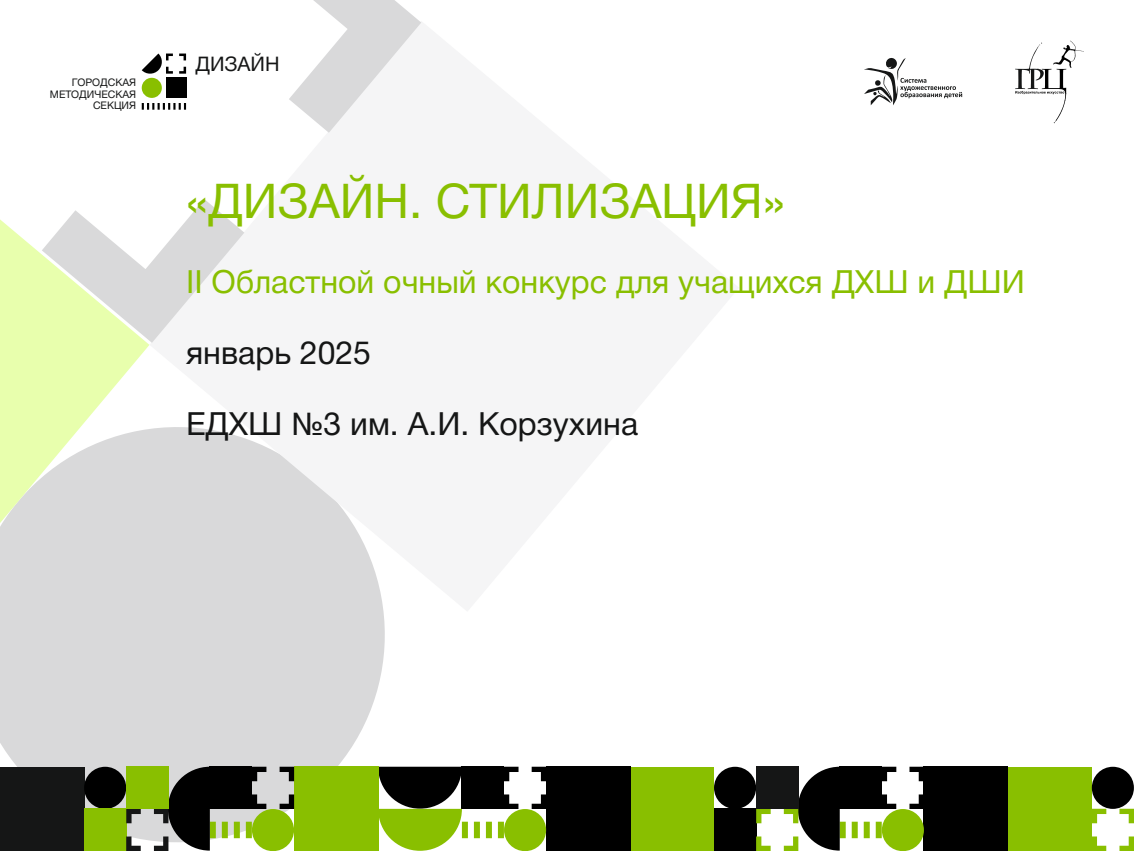
<style>
.page{position:relative;width:1134px;height:851px;background:#fff}
.page>*{position:absolute;margin:0;border:0;box-sizing:border-box;transform-origin:0 0}
.t1{font:48px "Helvetica Neue Cyr";color:#89bf00}
.t2{font:32px "Helvetica Neue Cyr";color:#89bf00}
.t3{font:32px "Helvetica Neue Cyr";color:#151616}
.t4{font:20.2px "Helvetica Neue Cyr";color:#151616}
.t5{font:10.4px/11.6px "Helvetica Neue Cyr";color:#151616;text-align:right}
</style>
<div class="page">
<div style="left:0;top:611px;width:385px;height:197px;background:#d9d9da"></div>
<svg style="left:149px;top:22px;width:273px;height:589px"></svg>
<svg style="left:141px;top:0;width:280px;height:343px;fill:#f5f5f6"></svg>
<svg style="left:0;top:78px;width:149px;height:590px"></svg>
<div style="left:1008px;top:766px;width:84px;height:84px;background:#89bf00"></div>
<div style="left:924px;top:766px;width:84px;height:84px;background:#000"></div>
<svg style="left:1092px;top:808px;width:42px;height:42px"></svg>
<div style="left:1092px;top:766px;width:42px;height:42px;background:#000;border-radius:50%"></div>
<div style="left:630px;top:766px;width:84px;height:84px;background:#89bf00"></div>
<div style="left:546px;top:766px;width:84px;height:84px;background:#000"></div>
<div style="left:714px;top:766px;width:42px;height:42px;background:#000;border-radius:50%"></div>
<svg style="left:378px;top:766px;width:168px;height:84px"></svg>
<div style="left:714px;top:808px;width:42px;height:42px;background:#000"></div>
<svg style="left:756px;top:766px;width:168px;height:84px"></svg>
<div style="left:756px;top:765px;width:42px;height:43px;background:#151616"></div>
<div style="left:294px;top:766px;width:84px;height:84px;background:#89bf00"></div>
<div style="left:0;top:766px;width:84px;height:84px;background:#151616"></div>
<div style="left:84px;top:766px;width:42px;height:42px;background:#000;border-radius:50%"></div>
<div style="left:84px;top:808px;width:42px;height:42px;background:#89bf00"></div>
<svg style="left:126px;top:766px;width:168px;height:84px;background:#717a5b"></svg>
<div style="left:126px;top:765px;width:42px;height:43px;background:#89bf00"></div>
<svg style="left:864px;top:58px;width:98px;height:47px"></svg>
<svg style="left:1015px;top:41px;width:69px;height:82px"></svg>
<div style="left:166px;top:78px;width:20px;height:20px;background:#000"></div>
<div style="left:142px;top:78px;width:20px;height:20px;background:#89bf00;border-radius:50%"></div>
<svg style="left:142px;top:53px;width:44px;height:22px"></svg>
<svg style="left:142px;top:103px;width:44px;height:7px"></svg>
<p class="t5" style="left:50px;top:77px;width:88px">ГОРОДСКАЯ<br>МЕТОДИЧЕСКАЯ<br>СЕКЦИЯ</p>
<p class="t4" style="left:195px;top:56px;width:86px">ДИЗАЙН</p>
<h1 class="t1" style="left:186px;top:183px;width:601px">«ДИЗАЙН. СТИЛИЗАЦИЯ»</h1>
<p class="t2" style="left:186px;top:270px;width:840px">II Областной очный конкурс для учащихся ДХШ и ДШИ</p>
<p class="t3" style="left:186px;top:341px;width:186px">январь 2025</p>
<p class="t3" style="left:186px;top:412px;width:454px">ЕДХШ №3 им. А.И. Корзухина</p>
</div>
